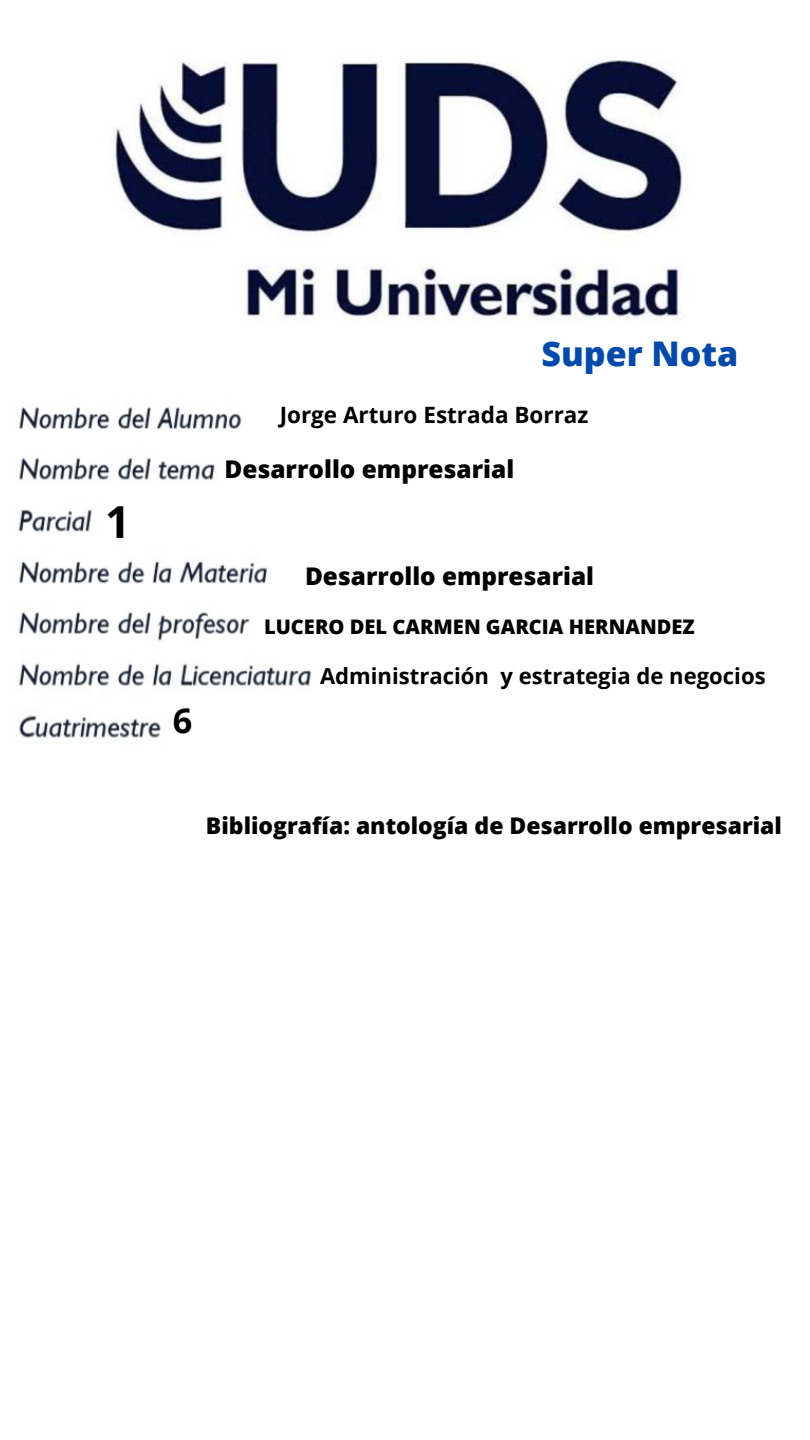
<style>
.page{position:relative;width:810px;height:1440px;background:#fff}
.page>*{position:absolute;margin:0;border:0;box-sizing:border-box;transform-origin:0 0}
.t1{font:700 44.1px "Open Sans";color:#000}
.t2{font:700 34.2px "Open Sans";color:#000}
.t3{font:800 34px "Open Sans";color:#004aad}
.t4{font:800 24.4px "Open Sans";color:#000}
.t5{font:800 23px "Open Sans";color:#000}
.t6{font:700 22.5px "Open Sans";color:#000}
.t7{font:700 22.1px "Open Sans";color:#000}
.t8{font:800 20.1px "Open Sans";color:#000}
</style>
<div class="page">
<img style="left:18px;top:407px;width:294px;height:337px">
<img style="left:113px;top:60px;width:570px;height:261px">
<p class="t1" style="left:105px;top:490px;width:27px">1</p>
<p class="t2" style="left:173px;top:697px;width:21px">6</p>
<p class="t3" style="left:541px;top:330px;width:198px">Super Nota</p>
<p class="t6" style="left:280px;top:399px;width:310px">Jorge Arturo Estrada Borraz</p>
<p class="t4" style="left:224px;top:452px;width:291px">Desarrollo empresarial</p>
<p class="t4" style="left:305px;top:559px;width:291px">Desarrollo empresarial</p>
<p class="t8" style="left:264px;top:613px;width:432px">LUCERO DEL CARMEN GARCIA HERNANDEZ</p>
<p class="t7" style="left:320px;top:661px;width:447px">Administración y estrategia de negocios</p>
<p class="t5" style="left:206px;top:810px;width:578px">Bibliografía: antología de Desarrollo empresarial</p>
</div>
